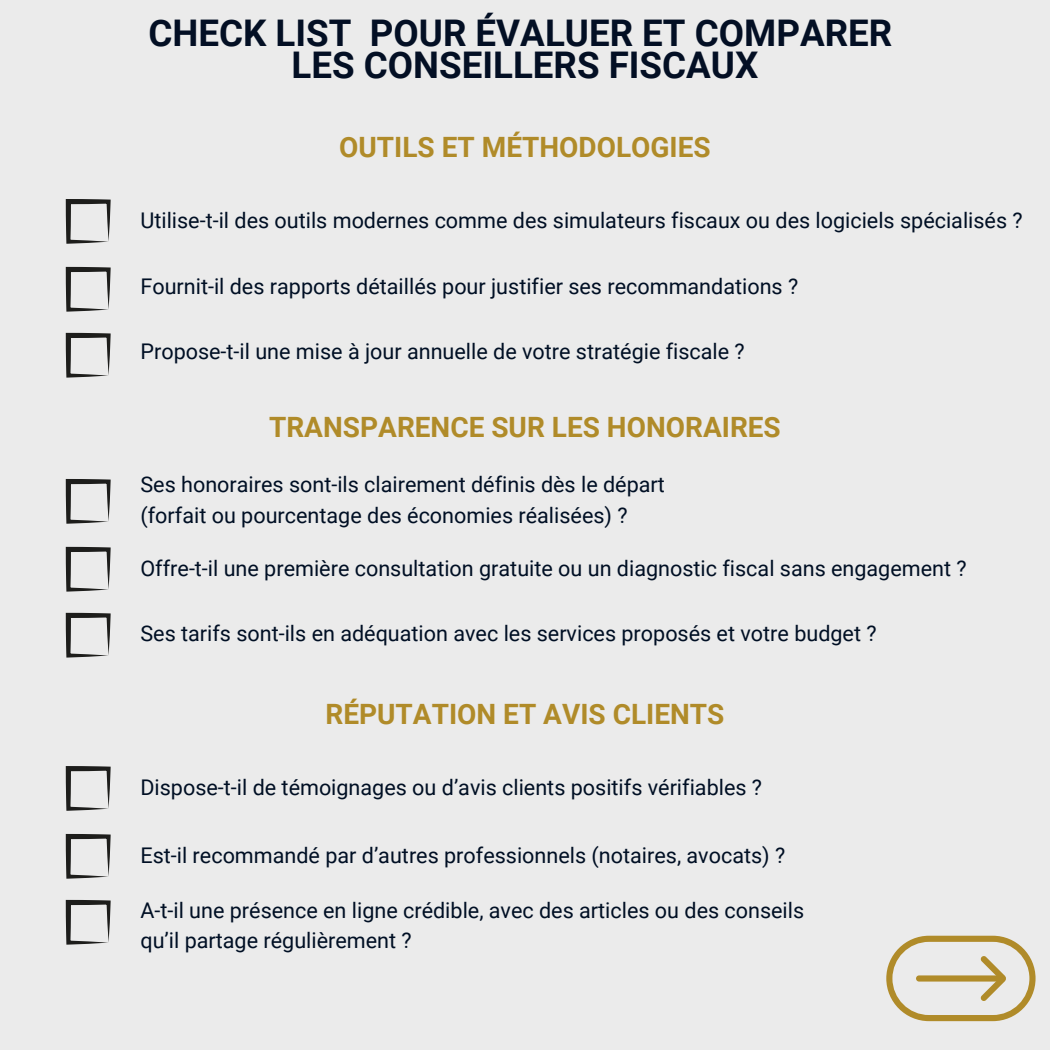
<style>
.page{position:relative;width:1050px;height:1050px;background:#ebebeb}
.page>*{position:absolute;margin:0;border:0;box-sizing:border-box;transform-origin:0 0}
.t1{font:700 36.75px/31.5px "Roboto";color:#030f24;text-align:center}
.t2{font:700 28px "Roboto";color:#b08b29}
.t3{font:21.53px "Roboto";color:#000f24}
</style>
<div class="page">
<svg style="left:66px;top:199px;width:45px;height:45px"></svg>
<svg style="left:66px;top:267px;width:45px;height:45px"></svg>
<svg style="left:66px;top:333px;width:45px;height:44px"></svg>
<svg style="left:66px;top:479px;width:45px;height:45px"></svg>
<svg style="left:66px;top:547px;width:45px;height:45px"></svg>
<svg style="left:66px;top:613px;width:45px;height:44px"></svg>
<svg style="left:66px;top:766px;width:45px;height:45px"></svg>
<svg style="left:66px;top:834px;width:45px;height:45px"></svg>
<svg style="left:66px;top:900px;width:45px;height:45px"></svg>
<svg style="left:886px;top:936px;width:150px;height:85px"></svg>
<div style="left:916px;top:975px;width:90px;height:7px;background:#b08b29;border-radius:3px"></div>
<h1 class="t1" style="left:148px;top:18px;width:745px">CHECK LIST POUR ÉVALUER ET COMPARER<br>LES CONSEILLERS FISCAUX</h1>
<h2 class="t2" style="left:339px;top:131px;width:373px">OUTILS ET MÉTHODOLOGIES</h2>
<p class="t3" style="left:140px;top:208px;width:884px">Utilise-t-il des outils modernes comme des simulateurs fiscaux ou des logiciels spécialisés ?</p>
<p class="t3" style="left:140px;top:274px;width:659px">Fournit-il des rapports détaillés pour justifier ses recommandations ?</p>
<p class="t3" style="left:140px;top:339px;width:606px">Propose-t-il une mise à jour annuelle de votre stratégie fiscale ?</p>
<p class="t2" style="left:269px;top:411px;width:513px">TRANSPARENCE SUR LES HONORAIRES</p>
<h2 class="t3" style="left:140px;top:472px;width:526px">Ses honoraires sont-ils clairement définis dès le départ</h2>
<p class="t3" style="left:140px;top:503px;width:489px">(forfait ou pourcentage des économies réalisées) ?</p>
<p class="t3" style="left:140px;top:556px;width:828px">Offre-t-il une première consultation gratuite ou un diagnostic fiscal sans engagement ?</p>
<p class="t3" style="left:140px;top:621px;width:738px">Ses tarifs sont-ils en adéquation avec les services proposés et votre budget ?</p>
<p class="t2" style="left:325px;top:698px;width:400px">RÉPUTATION ET AVIS CLIENTS</p>
<p class="t3" style="left:140px;top:775px;width:623px">Dispose-t-il de témoignages ou d’avis clients positifs vérifiables ?</p>
<h2 class="t3" style="left:140px;top:843px;width:646px">Est-il recommandé par d’autres professionnels (notaires, avocats) ?</h2>
<p class="t3" style="left:140px;top:898px;width:665px">A-t-il une présence en ligne crédible, avec des articles ou des conseils</p>
<p class="t3" style="left:140px;top:928px;width:273px">qu’il partage régulièrement ?</p>
</div>
